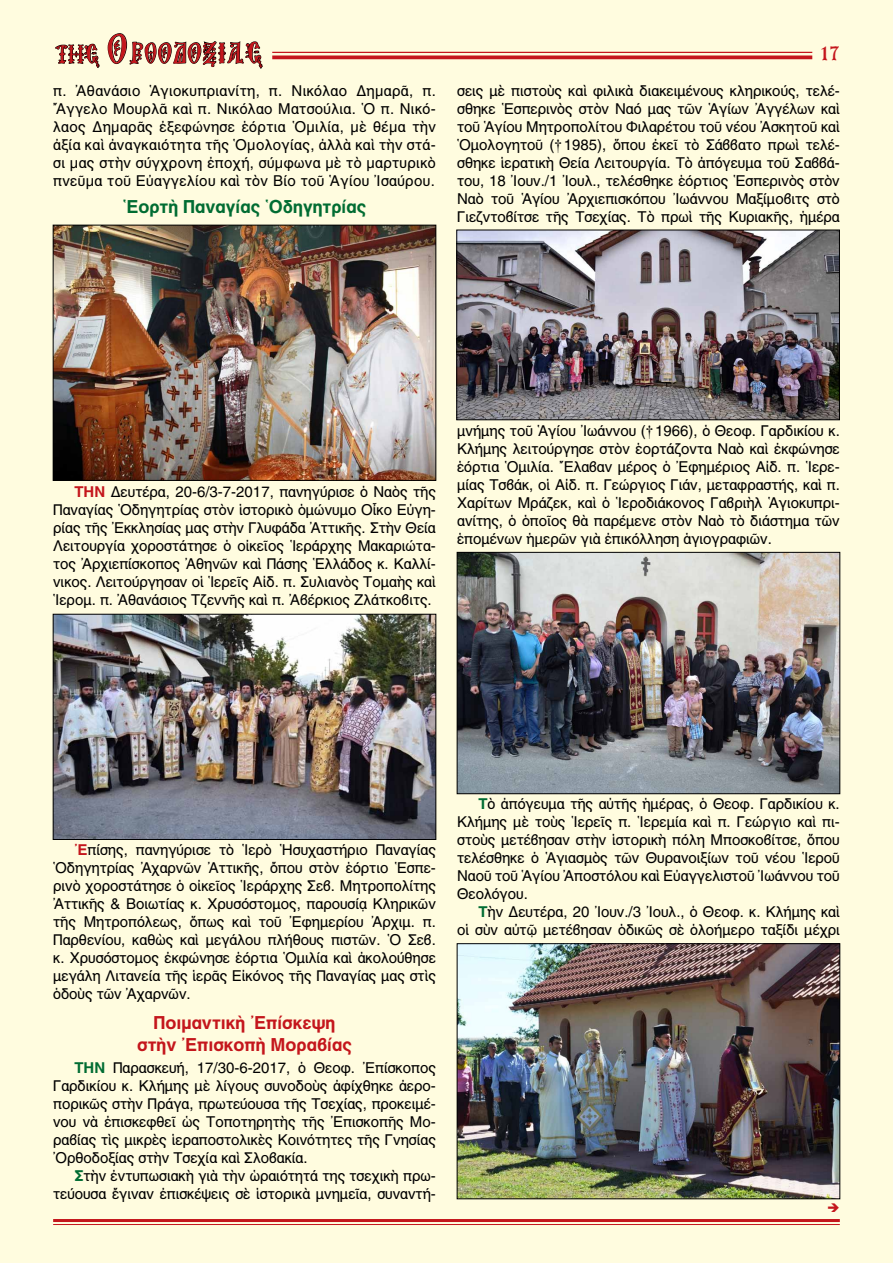
<style>
.page{position:relative;width:893px;height:1263px;background:#fffcdf}
.page>*{position:absolute;margin:0;border:0;box-sizing:border-box;transform-origin:0 0}
.t1{font:27px "Mg Agia Sofia UC Normal";letter-spacing:.05em;color:#c4161c}
.t2{font:19.5px "BYZIMAK";color:#c4161c}
.t3{font:18px/21.6px "CTOS Helvetica Bold Test 1";color:#c4161c;text-align:center}
.t4{font:18px "CTOS Helvetica Bold Test 1";color:#006c32}
.t5{font:15px/18px "CTOS Helvetica Regular Test 1";color:#000;text-align:justify}
.s1{font-size:24px}
.s2{font-size:39px}
.s3{font-family:"Times New Roman"}
.s4{font-family:"CTOS Helvetica Bold Test 1";color:#c4161c}
.s5{font-family:"CTOS Helvetica Bold Test 1";color:#006c32}
</style>
<div class="page">
<hr style="left:272px;top:52px;width:540px;height:1px;background:#c4161c">
<hr style="left:272px;top:56px;width:540px;height:3px;background:#c4161c">
<hr style="left:53px;top:1219px;width:787px;height:3px;background:#c4161c">
<hr style="left:53px;top:1224px;width:787px;height:1px;background:#c4161c">
<svg style="left:55px;top:41px;width:45px;height:27px"></svg>
<svg style="left:107px;top:33px;width:156px;height:117px;background:#eae7cd"></svg>
<img style="left:55px;top:227px;width:379px;height:252px">
<div style="left:53px;top:225px;width:383px;height:256px;border:1px solid #000"></div>
<img style="left:55px;top:616px;width:379px;height:222px">
<div style="left:53px;top:614px;width:383px;height:226px;border:1px solid #000"></div>
<img style="left:458px;top:232px;width:380px;height:186px">
<div style="left:456px;top:230px;width:384px;height:190px;border:1px solid #000"></div>
<img style="left:459px;top:554px;width:379px;height:238px">
<div style="left:457px;top:552px;width:383px;height:242px;border:1px solid #000"></div>
<img style="left:459px;top:945px;width:379px;height:252px">
<div style="left:457px;top:943px;width:383px;height:256px;border:1px solid #000"></div>
<svg style="left:828px;top:1203px;width:11px;height:8px"></svg>
<h1 class="t1" style="left:56px;top:41px;width:209px"><span class="s1">ΤΗΣ</span> <span class="s2">Ο</span>ΡΘΟΔΟΞΙΑΣ</h1>
<p class="t5" style="left:53px;top:82px;width:384px">π. Ἀθανάσιο Ἁγιοκυπριανίτη, π. Νικόλαο Δηµαρᾶ, π.<br>Ἄγγελο Μουρλᾶ καὶ π. Νικόλαο Ματσούλια. Ὁ π. Νικό&shy;λαος Δηµαρᾶς ἐξεφώνησε ἑόρτια Ὁµιλία, µὲ θέµα τὴν ἀξία καὶ ἀναγκαιότητα τῆς Ὁµολογίας, ἀλλὰ καὶ τὴν στά&shy;σι µας στὴν σύγχρονη ἐποχή, σύµφωνα µὲ τὸ µαρτυρικὸ πνεῦµα τοῦ Εὐαγγελίου καὶ τὸν Βίο τοῦ Ἁγίου Ἰσαύρου.</p>
<p class="t4" style="left:123px;top:195px;width:245px">Ἑορτὴ Παναγίας Ὁδηγητρίας</p>
<h2 class="t2" style="left:819px;top:42px;width:22px">17</h2>
<p class="t5" style="left:457px;top:82px;width:384px">σεις μὲ πιστοὺς καὶ φιλικὰ διακειμένους κληρικούς, τελέ&shy;σθηκε Ἑσπερινὸς στὸν Ναό μας τῶν Ἁγίων Ἀγγέλων καὶ τοῦ Ἁγίου Μητροπολίτου Φιλαρέτου τοῦ νέου Ἀσκητοῦ καὶ Ὁμολογητοῦ (<span class="s3">†</span>1985), ὅπου ἐκεῖ τὸ Σάββατο πρωὶ τελέ&shy;σθηκε ἱερατικὴ Θεία Λειτουργία. Τὸ ἀπόγευμα τοῦ Σαββά&shy;του, 18 Ἰουν./1 Ἰουλ., τελέσθηκε ἑόρτιος Ἑσπερινὸς στὸν Ναὸ τοῦ Ἁγίου Ἀρχιεπισκόπου Ἰωάννου Μαξίμοβιτς στὸ Γιεζντοβίτσε τῆς Τσεχίας. Τὸ πρωὶ τῆς Κυριακῆς, ἡμέρα</p>
<p class="t5" style="left:53px;top:483px;width:384px;text-indent:21px"><span class="s4">ΤΗΝ</span> Δευτέρα, 20-6/3-7-2017, πανηγύρισε ὁ Ναὸς τῆς Παναγίας Ὁδηγητρίας στὸν ἱστορικὸ ὁμώνυμο Οἶκο Εὐγη&shy;ρίας τῆς Ἐκκλησίας μας στὴν Γλυφάδα Ἀττικῆς. Στὴν Θεία Λειτουργία χοροστάτησε ὁ οἰκεῖος Ἱεράρχης Μακαριώτα&shy;τος Ἀρχιεπίσκοπος Ἀθηνῶν καὶ Πάσης Ἑλλάδος κ. Καλλί&shy;νικος. Λειτούργησαν οἱ Ἱερεῖς Αἰδ. π. Συλιανὸς Τομαὴς καὶ Ἱερομ. π. Ἀθανάσιος Τζεννῆς καὶ π. Ἀβέρκιος Ζλάτκοβιτς.</p>
<p class="t5" style="left:457px;top:422px;width:384px">μνήμης τοῦ Ἁγίου Ἰωάννου (<span class="s3">†</span>1966), ὁ Θεοφ. Γαρδικίου κ.<br>Κλήμης λειτούργησε στὸν ἑορτάζοντα Ναὸ καὶ ἐκφώνησε ἑόρτια Ὁμιλία. Ἔλαβαν μέρος ὁ Ἐφημέριος Αἰδ. π. Ἱερε&shy;μίας Τσβάκ, οἱ Αἰδ. π. Γεώργιος Γιάν, μεταφραστής, καὶ π.<br>Χαρίτων Μράζεκ, καὶ ὁ Ἱεροδιάκονος Γαβριὴλ Ἁγιοκυπρι&shy;ανίτης, ὁ ὁποῖος θὰ παρέμενε στὸν Ναὸ τὸ διάστημα τῶν ἑπομένων ἡμερῶν γιὰ ἐπικόλληση ἁγιογραφιῶν.</p>
<p class="t5" style="left:53px;top:841px;width:384px;text-indent:21px"><span class="s4">Ἐ</span>πίσης, πανηγύρισε τὸ Ἱερὸ Ἡσυχαστήριο Παναγίας Ὁδηγητρίας Ἀχαρνῶν Ἀττικῆς, ὄπου στὸν ἑόρτιο Ἑσπε&shy;ρινὸ χοροστάτησε ὁ οἰκεῖος Ἱεράρχης Σεβ. Μητροπολίτης Ἀττικῆς &amp; Βοιωτίας κ. Χρυσόστομος, παρουσίᾳ Κληρικῶν τῆς Μητροπόλεως, ὅπως καὶ τοῦ Ἐφημερίου Ἀρχιμ. π.<br>Παρθενίου, καθὼς καὶ μεγάλου πλήθους πιστῶν. Ὁ Σεβ. κ. Χρυσόστομος ἐκφώνησε ἑόρτια Ὁμιλία καὶ ἀκολούθησε μεγάλη Λιτανεία τῆς ἱερᾶς Εἰκόνος τῆς Παναγίας μας στὶς ὁδοὺς τῶν Ἀχαρνῶν.</p>
<p class="t3" style="left:137px;top:1012px;width:216px">Ποιμαντικὴ Ἐπίσκεψη στὴν Ἐπισκοπὴ Μοραβίας</p>
<p class="t5" style="left:53px;top:1059px;width:384px;text-indent:21px"><span class="s5">ΤΗΝ</span> Παρασκευή, 17/30-6-2017, ὁ Θεοφ. Ἐπίσκοπος Γαρδικίου κ. Κλήμης μὲ λίγους συνοδοὺς ἀφίχθηκε ἀερο&shy;πορικῶς στὴν Πράγα, πρωτεύουσα τῆς Τσεχίας, προκειμέ&shy;νου νὰ ἐπισκεφθεῖ ὡς Τοποτηρητὴς τῆς Ἐπισκοπῆς Μο&shy;ραβίας τὶς μικρὲς ἱεραποστολικὲς Κοινότητες τῆς Γνησίας Ὀρθοδοξίας στὴν Τσεχία καὶ Σλοβακία.</p>
<p class="t5" style="left:53px;top:1167px;width:384px;text-align:right"><span class="s5">Σ</span>τὴν ἐντυπωσιακὴ γιὰ τὴν ὡραιότητά της τσεχικὴ πρω&shy;τεύουσα ἔγιναν ἐπισκέψεις σὲ ἱστορικὰ μνημεῖα, συναντή-</p>
<p class="t5" style="left:457px;top:795px;width:384px;text-indent:21px"><span class="s5">Τ</span>ὸ ἀπόγευμα τῆς αὐτῆς ἡμέρας, ὁ Θεοφ. Γαρδικίου κ.<br>Κλήμης μὲ τοὺς Ἱερεῖς π. Ἱερεμία καὶ π. Γεώργιο καὶ πι&shy;στοὺς μετέβησαν στὴν ἱστορικὴ πόλη Μποσκοβίτσε, ὅπου τελέσθηκε ὁ Ἁγιασμὸς τῶν Θυρανοιξίων τοῦ νέου Ἱεροῦ Ναοῦ τοῦ Ἁγίου Ἀποστόλου καὶ Εὐαγγελιστοῦ Ἰωάννου τοῦ Θεολόγου.</p>
<p class="t5" style="left:457px;top:903px;width:384px;text-align:right"><span class="s5">Τ</span>ὴν Δευτέρα, 20 Ἰουν./3 Ἰουλ., ὁ Θεοφ. κ. Κλήμης καὶ<br>οἱ σὺν αὐτῷ μετέβησαν ὁδικῶς σὲ ὁλοήμερο ταξίδι μέχρι</p>
</div>
